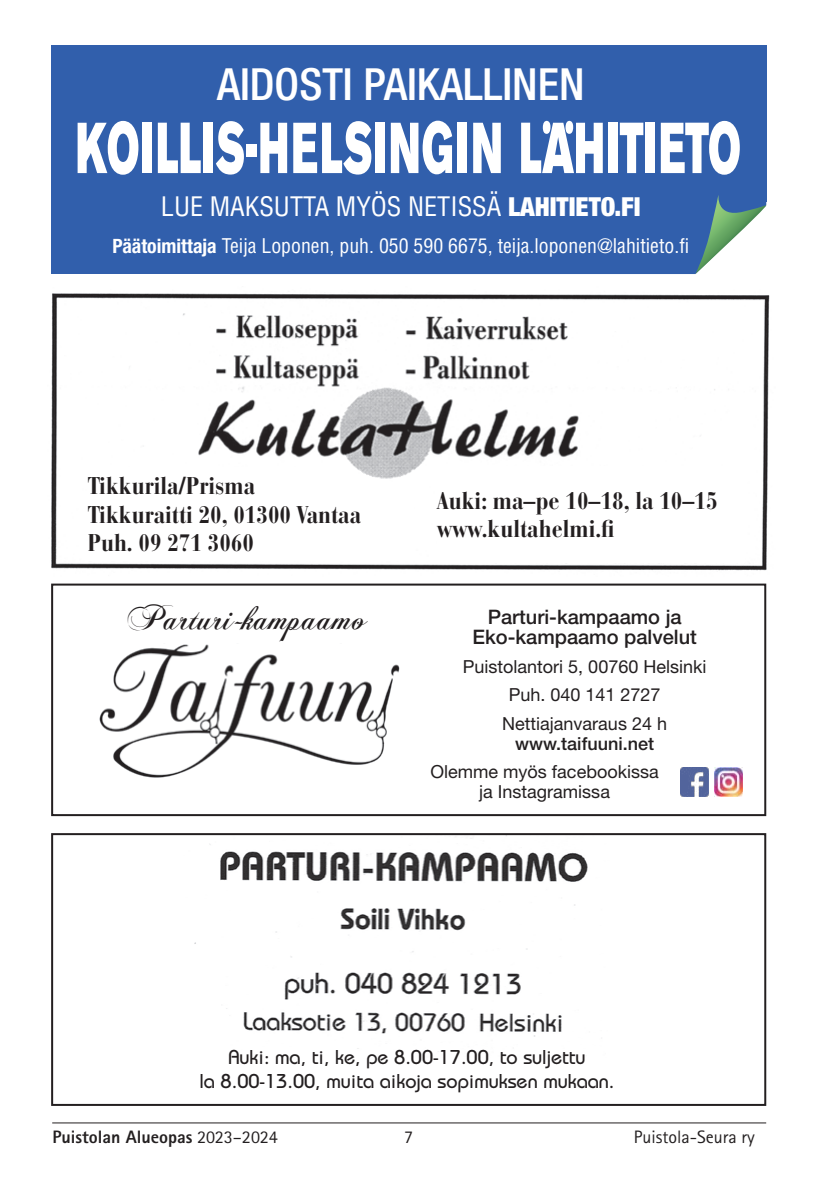
<style>
.page{position:relative;width:840px;height:1191px;background:#fff}
.page>*{position:absolute;margin:0;border:0;box-sizing:border-box;transform-origin:0 0}
.t1{font:500 condensed 44.4px "Helvetica Neue LT Pro";color:#fff}
.t2{font:36px "Chopin Script";color:#231f20}
.t3{font:condensed 26.2px "Helvetica";color:#fff}
.t4{font:700 condensed 24px/28px "Bauer Bodoni";color:#231f20}
.t5{font:500 20px/24px "Bauhaus Std";color:#231f20;text-align:center}
.t6{font:500 20px/20px "Helvetica Neue LT Std";color:#231f20;text-align:center}
.t7{font:condensed 19.8px "Helvetica";color:#fff}
.t8{font:18px/28.6px "Helvetica Neue LT Std";color:#231f20;text-align:center}
.t9{font:800 18px "Rotis Sans Serif Std";color:#231f20}
.t10{font:18px "Rotis Sans Serif Std";color:#231f20}
.t11{font:500 18px "Helvetica Neue LT Std";color:#231f20}
.s1{font-family:"Helvetica Neue LT Std";font-weight:900}
.s2{font-family:"Helvetica Neue LT Std";font-weight:700}
.s3{font-family:"Helvetica Neue LT Std";font-weight:900;font-size:20.8px}
.s4{font-weight:400}
</style>
<div class="page">
<hr style="left:52px;top:1122px;width:713px;height:1px;background:#231f20">
<img style="left:51px;top:293px;width:719px;height:278px">
<svg style="left:88px;top:466px;width:326px;height:95px"></svg>
<div style="left:437px;top:466px;width:307px;height:96px;background:#fff"></div>
<img style="left:194px;top:844px;width:394px;height:212px">
<div style="left:51px;top:833px;width:714px;height:273px;border:2px solid #231f20"></div>
<div style="left:51px;top:45px;width:714px;height:157px;background:#315fac"></div>
<div style="left:51px;top:118px;width:624px;height:156px;background:#315fac"></div>
<svg style="left:675px;top:202px;width:20px;height:72px"></svg>
<svg style="left:695px;top:195px;width:70px;height:79px"></svg>
<div style="left:234px;top:202px;width:455px;height:64px;background:#315fac"></div>
<svg style="left:78px;top:121px;width:60px;height:54px"></svg>
<div style="left:142px;top:123px;width:10px;height:50px;background:#fff"></div>
<svg style="left:158px;top:123px;width:43px;height:50px"></svg>
<div style="left:203px;top:123px;width:9px;height:50px;background:#fff"></div>
<svg style="left:216px;top:121px;width:28px;height:54px"></svg>
<div style="left:246px;top:144px;width:11px;height:13px;background:#fff"></div>
<svg style="left:260px;top:123px;width:27px;height:50px"></svg>
<svg style="left:293px;top:121px;width:78px;height:54px"></svg>
<div style="left:375px;top:123px;width:9px;height:50px;background:#fff"></div>
<svg style="left:390px;top:121px;width:62px;height:53px"></svg>
<div style="left:457px;top:123px;width:9px;height:50px;background:#fff"></div>
<svg style="left:473px;top:123px;width:27px;height:50px"></svg>
<div style="left:608px;top:123px;width:9px;height:50px;background:#fff"></div>
<svg style="left:619px;top:123px;width:24px;height:50px"></svg>
<div style="left:645px;top:123px;width:9px;height:50px;background:#fff"></div>
<svg style="left:660px;top:121px;width:79px;height:54px"></svg>
<svg style="left:521px;top:121px;width:81px;height:52px"></svg>
<div style="left:51px;top:583px;width:714px;height:233px;border:2px solid #231f20"></div>
<img style="left:99px;top:644px;width:301px;height:134px">
<img style="left:680px;top:768px;width:28px;height:28px">
<img style="left:714px;top:768px;width:28px;height:28px">
<h1 class="t1" style="left:217px;top:58px;width:369px">AIDOSTI PAIKALLINEN</h1>
<h3 class="t3" style="left:161px;top:190px;width:481px">LUE MAKSUTTA MYÖS NETISSÄ <span class="s1">LAHITIETO.FI</span></h3>
<p class="t7" style="left:112px;top:233px;width:578px"><span class="s2">Päätoimittaja</span> TEIJA LOPONEN, PUH. 050 590 6675, TEIJA.LOPONEN@LAHITIETO.FI</p>
<p class="t7" style="left:240px;top:246px;width:180px"><span class="s3">LÄHEISTÄ</span> LUETTAVAA</p>
<h3 class="t4" style="left:88px;top:472px;width:275px">Tikkurila/Prisma<br>Tikkuraitti 20, 01300 Vantaa<br>Puh. 09 271 3060</h3>
<h2 class="t2" style="left:128px;top:595px;width:241px">Parturi-kampaamo</h2>
<h3 class="t4" style="left:437px;top:487px;width:282px">Auki: ma–pe 10–18, la 10–15 www.kultahelmi.fi</h3>
<p class="t6" style="left:472px;top:607px;width:226px">Parturi-kampaamo ja<br>Eko-kampaamo palvelut</p>
<p class="t8" style="left:462px;top:652px;width:245px">Puistolantori 5, 00760 Helsinki<br>Puh. 040 141 2727<br>Nettiajanvaraus 24 h</p>
<p class="t11" style="left:515px;top:732px;width:140px">www.taifuuni.net</p>
<p class="t8" style="left:430px;top:761px;width:230px;line-height:20px">Olemme myös facebookissa ja Instagramissa</p>
<p class="t5" style="left:199px;top:1045px;width:416px">Auki: ma, ti, ke, pe 8.00-17.00, to suljettu<br>la 8.00-13.00, muita aikoja sopimuksen mukaan.</p>
<p class="t9" style="left:52px;top:1125px;width:226px">Puistolan Alueopas <span class="s4">2023–2024</span></p>
<p class="t10" style="left:404px;top:1126px;width:10px">7</p>
<p class="t10" style="left:633px;top:1126px;width:122px">Puistola-Seura ry</p>
</div>
